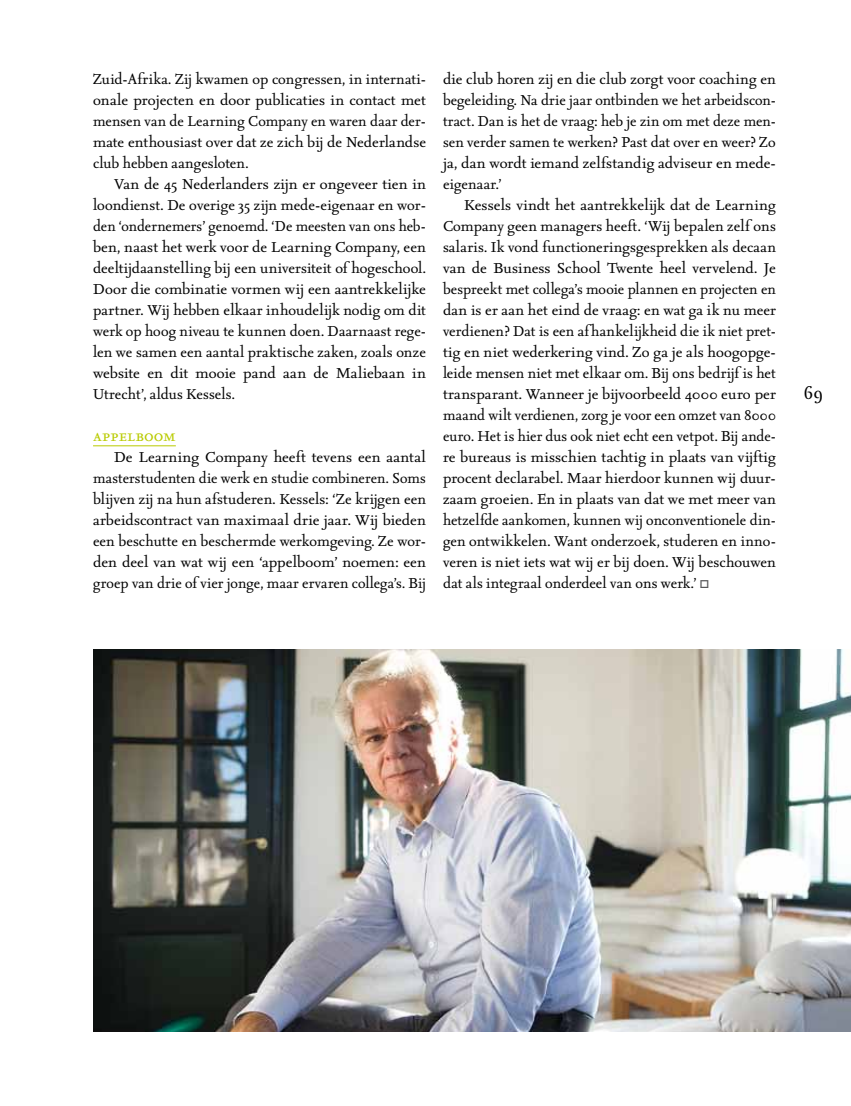
<style>
.page{position:relative;width:851px;height:1106px;background:#fff}
.page>*{position:absolute;margin:0;border:0;box-sizing:border-box;transform-origin:0 0}
.t1{font:italic 22.5px "Seria";color:#000}
.t2{font:18.75px "Seria Regular Caps";letter-spacing:.005em;color:#b9cb00}
.t3{font:17.25px/21px "Seria";letter-spacing:.005em;color:#000;text-align:justify;scale:1.04 1}
.t4{font:17.25px/21px "Seria";letter-spacing:.005em;color:#000;text-align:justify}
.s1{font-family:"Seria Sans Regular Expert";font-size:21.75px;color:#58585a}
</style>
<div class="page">
<hr style="left:93px;top:445px;width:83px;height:1px;background:#b9cb00">
<img style="left:93px;top:649px;width:757px;height:382px">
<p class="t4" style="left:93px;top:69px;width:334px">Zuid-Afrika. Zij kwamen op congressen, in internati&shy;onale projecten en door publicaties in contact met mensen van de Learning Company en waren daar der&shy;mate enthousiast over dat ze zich bij de Nederlandse club hebben aangesloten.</p>
<p class="t3" style="left:93px;top:174px;width:321px;text-indent:21px">Van de 45 Nederlanders zijn er ongeveer tien in loondienst. De overige 35 zijn mede-eigenaar en wor&shy;den ‘ondernemers’ genoemd. ‘De meesten van ons heb&shy;ben, naast het werk voor de Learning Company, een deeltijdaanstelling bij een universiteit of hogeschool.<br>Door die combinatie vormen wij een aantrekkelijke partner. Wij hebben elkaar inhoudelijk nodig om dit werk op hoog niveau te kunnen doen. Daarnaast rege&shy;len we samen een aantal praktische zaken, zoals onze website en dit mooie pand aan de Maliebaan in Utrecht’, aldus Kessels.</p>
<p class="t2" style="left:93px;top:426px;width:84px">appelboom</p>
<p class="t3" style="left:93px;top:447px;width:321px;text-indent:21px">De Learning Company heeft tevens een aantal masterstudenten die werk en studie combineren. Soms blijven zij na hun afstuderen. Kessels: ‘Ze krijgen een arbeidscontract van maximaal drie jaar. Wij bieden een beschutte en beschermde werkomgeving. Ze wor&shy;den deel van wat wij een ‘appelboom’ noemen: een groep van drie of vier jonge, maar ervaren collega’s. Bij</p>
<p class="t4" style="left:443px;top:69px;width:334px">die club horen zij en die club zorgt voor coaching en begeleiding. Na drie jaar ontbinden we het arbeidscon&shy;tract. Dan is het de vraag: heb je zin om met deze men&shy;sen verder samen te werken? Past dat over en weer? Zo ja, dan wordt iemand zelfstandig adviseur en mede&shy;eigenaar.’</p>
<p class="t3" style="left:443px;top:195px;width:321px;text-indent:21px">Kessels vindt het aantrekkelijk dat de Learning Company geen managers heeft. ‘Wij bepalen zelf ons salaris. Ik vond functioneringsgesprekken als decaan van de Business School Twente heel vervelend. Je bespreekt met collega’s mooie plannen en projecten en dan is er aan het eind de vraag: en wat ga ik nu meer verdienen? Dat is een afhankelijkheid die ik niet pret&shy;tig en niet wederkering vind. Zo ga je als hoogopge&shy;leide mensen niet met elkaar om. Bij ons bedrijf is het transparant. Wanneer je bijvoorbeeld 4000 euro per maand wilt verdienen, zorg je voor een omzet van 8000 euro. Het is hier dus ook niet echt een vetpot. Bij ande&shy;re bureaus is misschien tachtig in plaats van vijftig procent declarabel. Maar hierdoor kunnen wij duur&shy;zaam groeien. En in plaats van dat we met meer van hetzelfde aankomen, kunnen wij onconventionele din&shy;gen ontwikkelen. Want onderzoek, studeren en inno&shy;veren is niet iets wat wij er bij doen. Wij beschouwen dat als integraal onderdeel van ons werk.’ <span class="s1">r</span></p>
<h1 class="t1" style="left:804px;top:382px;width:20px">69</h1>
</div>
